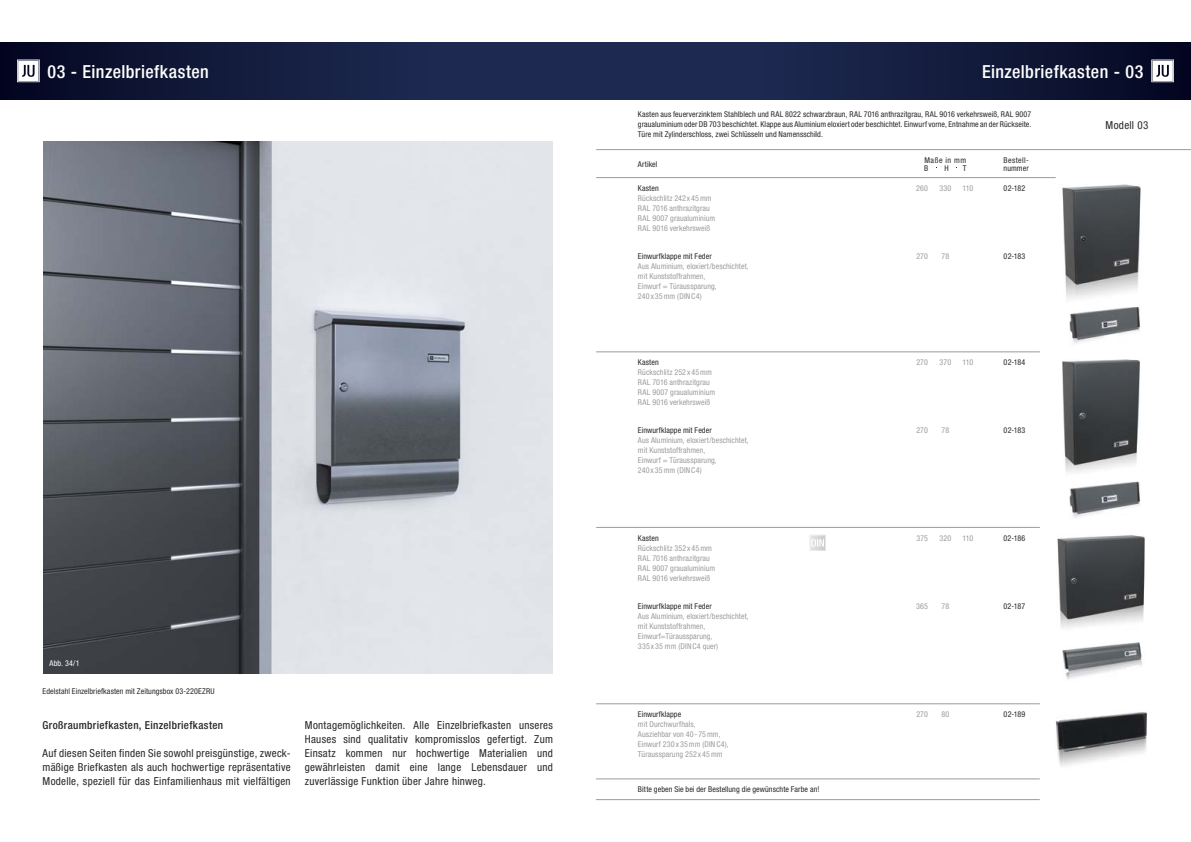
<style>
.page{position:relative;width:1191px;height:842px;background:#fff}
.page>*{position:absolute;margin:0;border:0;box-sizing:border-box;transform-origin:0 0}
.t1{font:500 condensed 18px "Helvetica Neue";letter-spacing:.025em;color:#fff}
.t2{font:condensed 11px/14px "Helvetica Neue";letter-spacing:.025em;color:#272726;text-align:justify}
.t3{font:500 condensed 11px "Helvetica Neue";letter-spacing:.03em;color:#272726}
.t4{font:condensed 8px/10px "Helvetica Neue";letter-spacing:.01em;color:#9c9c9d}
.t5{font:condensed 8px/10px "Helvetica Neue";letter-spacing:.01em;color:#272726}
.t6{font:condensed 8px/8px "Helvetica Neue";letter-spacing:.035em;color:#272726}
.t7{font:condensed 8px "Helvetica Neue";color:#fff}
</style>
<div class="page">
<div style="left:595px;top:43px;width:596px;height:56px;background:linear-gradient(to right,#22305a,#080c27)"></div>
<div style="left:0;top:43px;width:595px;height:56px;background:linear-gradient(to right,#080c26,#22305a)"></div>
<svg style="left:1151px;top:60px;width:23px;height:22px"></svg>
<svg style="left:17px;top:60px;width:23px;height:22px"></svg>
<img style="left:43px;top:141px;width:510px;height:532px">
<hr style="left:596px;top:177px;width:459px;height:1px;background:#9c9c9d">
<hr style="left:596px;top:352px;width:443px;height:1px;background:#9c9c9d">
<hr style="left:596px;top:527px;width:443px;height:1px;background:#9c9c9d">
<hr style="left:596px;top:703px;width:443px;height:1px;background:#9c9c9d">
<hr style="left:596px;top:779px;width:443px;height:1px;background:#9c9c9d">
<hr style="left:596px;top:799px;width:443px;height:1px;background:#9c9c9d">
<hr style="left:596px;top:149px;width:595px;height:1px;background:#9c9c9d">
<img style="left:1062px;top:359px;width:78px;height:159px">
<img style="left:1062px;top:185px;width:79px;height:159px">
<img style="left:1057px;top:535px;width:88px;height:144px">
<img style="left:1055px;top:712px;width:92px;height:54px">
<svg style="left:809px;top:535px;width:16px;height:16px"></svg>
<h1 class="t1" style="left:47px;top:61px;width:163px">03 - Einzelbriefkasten</h1>
<h1 class="t1" style="left:982px;top:61px;width:163px">Einzelbriefkasten - 03</h1>
<p class="t7" style="left:50px;top:658px;width:31px">Abb. 34/1</p>
<p class="t5" style="left:43px;top:686px;width:174px">Edelstahl Einzelbriefkasten mit Zeitungsbox 03-220EZRU</p>
<h2 class="t3" style="left:43px;top:719px;width:182px">Großraumbriefkasten, Einzelbriefkasten</h2>
<h2 class="t2" style="left:43px;top:746px;width:250px">Auf diesen Seiten finden Sie sowohl preisgünstige, zweck&shy;mäßige Briefkasten als auch hochwertige repräsentative Modelle, speziell für das Einfamilienhaus mit vielfältigen</h2>
<p class="t2" style="left:305px;top:718px;width:250px">Montagemöglichkeiten. Alle Einzelbriefkasten unseres Hauses sind qualitativ kompromisslos gefertigt. Zum Einsatz kommen nur hochwertige Materialien und gewährleisten damit eine lange Lebensdauer und zuverlässige Funktion über Jahre hinweg.</p>
<p class="t5" style="left:638px;top:109px;width:395px;text-align:justify">Kasten aus feuerverzinktem Stahlblech und RAL 8022 schwarzbraun, RAL 7016 anthrazitgrau, RAL 9016 verkehrsweiß, RAL 9007 graualuminium oder DB 703 beschichtet. Klappe aus Aluminium eloxiert oder beschichtet. Einwurf vorne, Entnahme an der Rückseite.<br>Türe mit Zylinderschloss, zwei Schlüsseln und Namensschild.</p>
<p class="t5" style="left:638px;top:159px;width:21px">Artikel</p>
<p class="t5" style="left:924px;top:156px;width:44px;line-height:8px">Maße in mm<br>B</p>
<p class="t5" style="left:944px;top:163px;width:6px">H</p>
<p class="t5" style="left:963px;top:163px;width:5px">T</p>
<p class="t6" style="left:1003px;top:156px;width:27px">Bestell&shy;nummer</p>
<p class="t5" style="left:638px;top:183px;width:22px">Kasten</p>
<p class="t4" style="left:638px;top:193px;width:79px">Rückschlitz 242 x 45mm<br>RAL 7016 anthrazitgrau<br>RAL 9007 graualuminium<br>RAL 9016 verkehrsweiß</p>
<p class="t5" style="left:638px;top:251px;width:75px">Einwurfklappe mit Feder</p>
<p class="t4" style="left:638px;top:261px;width:112px">Aus Aluminium, eloxiert/beschichtet, mit Kunststoffrahmen,<br>Einwurf = Türaussparung,<br>240x35mm (DINC4)</p>
<p class="t5" style="left:638px;top:357px;width:22px">Kasten</p>
<p class="t4" style="left:638px;top:367px;width:79px">Rückschlitz 252 x 45mm<br>RAL 7016 anthrazitgrau<br>RAL 9007 graualuminium<br>RAL 9016 verkehrsweiß</p>
<p class="t5" style="left:638px;top:425px;width:75px">Einwurfklappe mit Feder</p>
<p class="t4" style="left:638px;top:435px;width:112px">Aus Aluminium, eloxiert/beschichtet, mit Kunststoffrahmen,<br>Einwurf = Türaussparung,<br>240x35mm (DINC4)</p>
<p class="t5" style="left:638px;top:533px;width:22px">Kasten</p>
<p class="t4" style="left:638px;top:543px;width:79px">Rückschlitz 352 x 45mm<br>RAL 7016 anthrazitgrau<br>RAL 9007 graualuminium<br>RAL 9016 verkehrsweiß</p>
<p class="t5" style="left:638px;top:601px;width:75px">Einwurfklappe mit Feder</p>
<p class="t4" style="left:638px;top:611px;width:112px">Aus Aluminium, eloxiert/beschichtet, mit Kunststoffrahmen,<br>Einwurf=Türaussparung,<br>335x35 mm (DINC4 quer)</p>
<p class="t5" style="left:638px;top:709px;width:45px">Einwurfklappe</p>
<p class="t4" style="left:638px;top:719px;width:92px">mit Durchwurfhals,<br>Ausziehbar von 40 - 75mm,<br>Einwurf 230x35mm (DINC4),<br>Türaussparung 252 x 45mm</p>
<p class="t5" style="left:638px;top:784px;width:183px">Bitte geben Sie bei der Bestellung die gewünschte Farbe an!</p>
<p class="t4" style="left:916px;top:183px;width:13px">260</p>
<p class="t4" style="left:939px;top:183px;width:13px">330</p>
<p class="t4" style="left:962px;top:183px;width:12px">110</p>
<p class="t5" style="left:1003px;top:183px;width:23px">02-182</p>
<p class="t4" style="left:916px;top:251px;width:13px">270</p>
<p class="t4" style="left:941px;top:251px;width:9px">78</p>
<p class="t5" style="left:1003px;top:251px;width:23px">02-183</p>
<p class="t4" style="left:916px;top:357px;width:13px">270</p>
<p class="t4" style="left:939px;top:357px;width:13px">370</p>
<p class="t4" style="left:962px;top:357px;width:12px">110</p>
<p class="t5" style="left:1003px;top:357px;width:23px">02-184</p>
<p class="t4" style="left:916px;top:425px;width:13px">270</p>
<p class="t4" style="left:941px;top:425px;width:9px">78</p>
<p class="t5" style="left:1003px;top:425px;width:23px">02-183</p>
<p class="t4" style="left:916px;top:533px;width:13px">375</p>
<p class="t4" style="left:939px;top:533px;width:13px">320</p>
<p class="t4" style="left:962px;top:533px;width:12px">110</p>
<p class="t5" style="left:1003px;top:533px;width:23px">02-186</p>
<p class="t4" style="left:916px;top:601px;width:13px">365</p>
<p class="t4" style="left:941px;top:601px;width:9px">78</p>
<p class="t5" style="left:1003px;top:601px;width:23px">02-187</p>
<p class="t4" style="left:916px;top:709px;width:13px">270</p>
<p class="t4" style="left:941px;top:709px;width:9px">80</p>
<p class="t5" style="left:1003px;top:709px;width:23px">02-189</p>
<h2 class="t2" style="left:1105px;top:118px;width:44px">Modell 03</h2>
</div>
